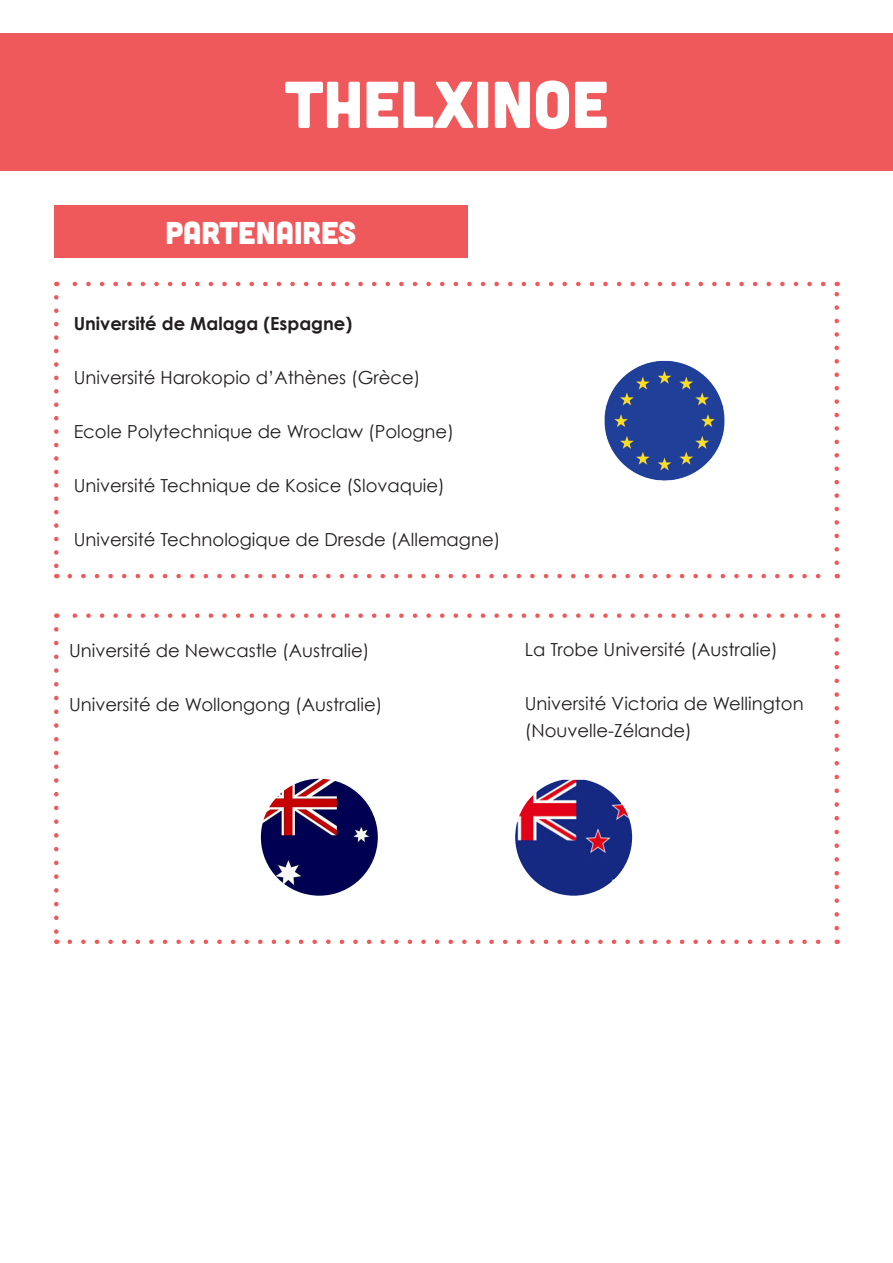
<style>
.page{position:relative;width:893px;height:1263px;background:#fff}
.page>*{position:absolute;margin:0;border:0;box-sizing:border-box;transform-origin:0 0}
.t1{font:66px "Cubano";color:#fff}
.t2{font:31.5px "Cubano";color:#fff}
.t3{font:18px "Century Gothic";color:#231f20}
.t4{font:700 18px "Century Gothic";color:#231f20}
</style>
<div class="page">
<div style="left:0;top:33px;width:893px;height:137px;background:#f0595b"></div>
<div style="left:54px;top:205px;width:414px;height:52px;background:#f0595b"></div>
<svg style="left:70px;top:574px;width:751px;height:4px"></svg>
<svg style="left:72px;top:282px;width:751px;height:4px"></svg>
<svg style="left:54px;top:297px;width:4px;height:281px"></svg>
<svg style="left:834px;top:282px;width:5px;height:281px"></svg>
<svg style="left:70px;top:939px;width:751px;height:5px"></svg>
<svg style="left:72px;top:613px;width:751px;height:5px"></svg>
<svg style="left:54px;top:629px;width:4px;height:315px"></svg>
<svg style="left:834px;top:613px;width:5px;height:315px"></svg>
<img style="left:604px;top:360px;width:121px;height:121px">
<img style="left:261px;top:779px;width:117px;height:117px;border-radius:58px">
<img style="left:515px;top:780px;width:117px;height:116px">
<p class="t1" style="left:285px;top:62px;width:325px">THELXINOE</p>
<p class="t2" style="left:166px;top:212px;width:192px">PARTENAIRES</p>
<p class="t4" style="left:74px;top:312px;width:280px">Université de Malaga (Espagne)</p>
<p class="t3" style="left:74px;top:367px;width:348px">Université Harokopio d’Athènes (Grèce)</p>
<p class="t3" style="left:74px;top:421px;width:382px">Ecole Polytechnique de Wroclaw (Pologne)</p>
<p class="t3" style="left:74px;top:475px;width:373px">Université Technique de Kosice (Slovaquie)</p>
<p class="t3" style="left:74px;top:529px;width:428px">Université Technologique de Dresde (Allemagne)</p>
<p class="t3" style="left:69px;top:639px;width:302px">Université de Newcastle (Australie)</p>
<p class="t3" style="left:69px;top:693px;width:315px">Université de Wollongong (Australie)</p>
<p class="t3" style="left:525px;top:638px;width:254px">La Trobe Université (Australie)</p>
<p class="t3" style="left:525px;top:692px;width:280px">Université Victoria de Wellington</p>
<p class="t3" style="left:525px;top:719px;width:169px">(Nouvelle-Zélande)</p>
</div>
